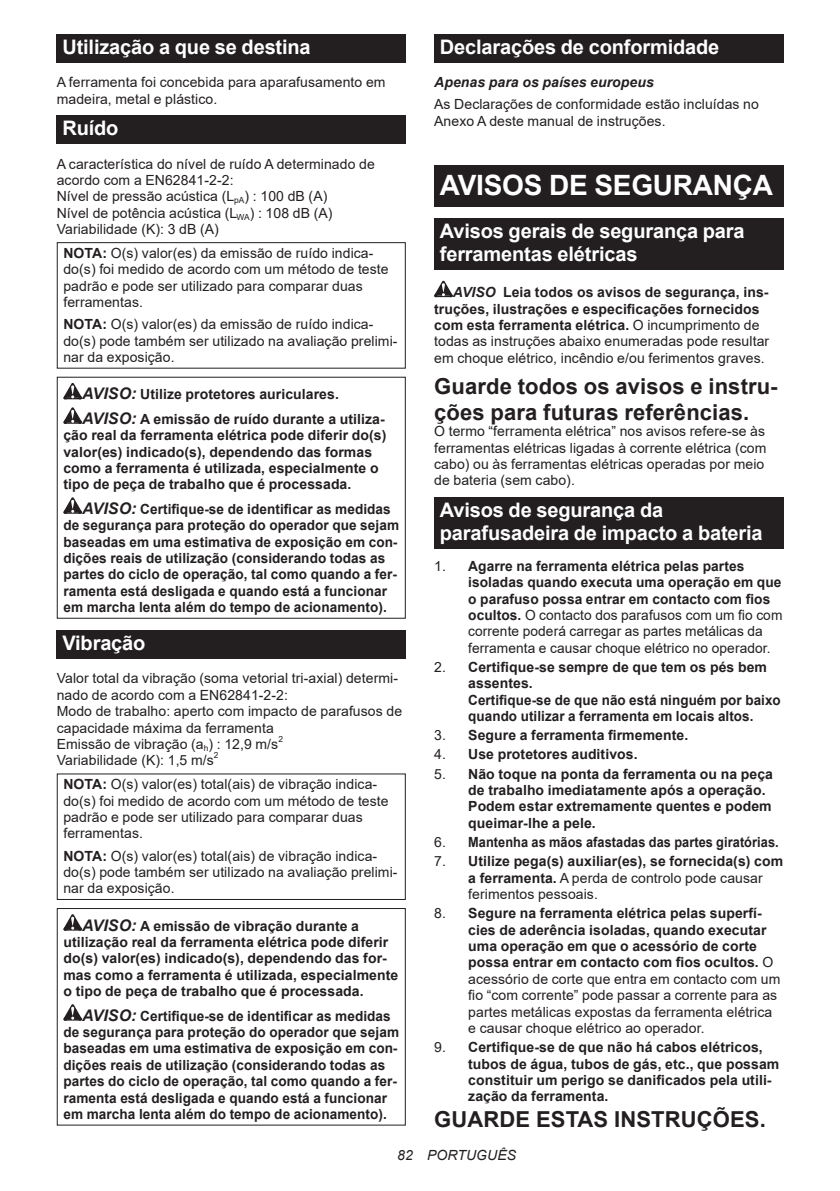
<style>
.page{position:relative;width:840px;height:1191px;background:#fff}
.page>*{position:absolute;margin:0;border:0;box-sizing:border-box;transform-origin:0 0}
.t1{font:700 28px "Arial";letter-spacing:-.01em;color:#fff}
.t2{font:700 22px/25.8px "Arial";letter-spacing:.005em;color:#231f20}
.t3{font:700 20px/23.4px "Arial";letter-spacing:-.01em;color:#fff}
.t4{font:700 14px/16.4px "Arial";letter-spacing:.005em;color:#231f20}
.t5{font:14px/16.4px "Arial";letter-spacing:.005em;color:#231f20}
.t6{font:700 14px "Arial";letter-spacing:.005em;color:#231f20;scale:.91 1}
.t7{font:italic 700 14px "Arial";letter-spacing:.005em;color:#231f20}
.t8{font:italic 14px "Arial";letter-spacing:.005em;color:#231f20}
.t9{font:8.4px "Arial";color:#231f20}
.s1{font-weight:700}
.s2{font-style:italic;font-size:16px}
.s3{font-weight:700;font-style:italic}
.s4{font-weight:400}
</style>
<div class="page">
<div style="left:57px;top:34px;width:348px;height:29px;background:#231f20"></div>
<div style="left:57px;top:115px;width:348px;height:29px;background:#231f20"></div>
<div style="left:57px;top:242px;width:348px;height:127px;border:1px solid #231f20"></div>
<svg style="left:63px;top:383px;width:19px;height:16px"></svg>
<svg style="left:63px;top:407px;width:19px;height:17px"></svg>
<svg style="left:63px;top:497px;width:19px;height:17px"></svg>
<div style="left:57px;top:377px;width:348px;height:242px;border:1px solid #231f20"></div>
<div style="left:57px;top:630px;width:348px;height:28px;background:#231f20"></div>
<div style="left:57px;top:773px;width:348px;height:127px;border:1px solid #231f20"></div>
<svg style="left:63px;top:914px;width:19px;height:16px"></svg>
<svg style="left:63px;top:1004px;width:19px;height:16px"></svg>
<div style="left:57px;top:908px;width:348px;height:217px;border:1px solid #231f20"></div>
<div style="left:434px;top:34px;width:348px;height:29px;background:#231f20"></div>
<div style="left:434px;top:166px;width:348px;height:41px;background:#231f20"></div>
<div style="left:434px;top:218px;width:348px;height:52px;background:#231f20"></div>
<svg style="left:434px;top:281px;width:18px;height:16px"></svg>
<div style="left:434px;top:497px;width:348px;height:51px;background:#231f20"></div>
<h3 class="t3" style="left:62px;top:36px;width:250px">Utilização a que se destina</h3>
<p class="t5" style="left:57px;top:74px;width:330px">A ferramenta foi concebida para aparafusamento em madeira, metal e plástico.</p>
<h3 class="t3" style="left:62px;top:117px;width:57px">Ruído</h3>
<p class="t5" style="left:57px;top:155px;width:319px">A característica do nível de ruído A determinado de acordo com a EN62841-2-2:<br>Nível de pressão acústica (L<sub>pA</sub>) : 100 dB (A)<br>Nível de potência acústica (L<sub>WA</sub>) : 108 dB (A)<br>Variabilidade (K): 3 dB (A)</p>
<p class="t5" style="left:63px;top:245px;width:326px"><span class="s1">NOTA:</span> O(s) valor(es) da emissão de ruído indica&shy;do(s) foi medido de acordo com um método de teste padrão e pode ser utilizado para comparar duas ferramentas.</p>
<p class="t5" style="left:63px;top:316px;width:335px"><span class="s1">NOTA:</span> O(s) valor(es) da emissão de ruído indica&shy;do(s) pode também ser utilizado na avaliação prelimi&shy;nar da exposição.</p>
<p class="t4" style="left:82px;top:382px;width:304px;line-height:24.4px"><span class="s2">AVISO:</span> Utilize protetores auriculares.<br><span class="s2">AVISO:</span> A emissão de ruído durante a utiliza-</p>
<p class="t4" style="left:63px;top:427px;width:324px">ção real da ferramenta elétrica pode diferir do(s) valor(es) indicado(s), dependendo das formas como a ferramenta é utilizada, especialmente o tipo de peça de trabalho que é processada.</p>
<p class="t4" style="left:63px;top:501px;width:337px;text-indent:19px"><span class="s2">AVISO:</span> Certifique-se de identificar as medidas de segurança para proteção do operador que sejam baseadas em uma estimativa de exposição em con&shy;dições reais de utilização (considerando todas as partes do ciclo de operação, tal como quando a fer&shy;ramenta está desligada e quando está a funcionar em marcha lenta além do tempo de acionamento).</p>
<h3 class="t3" style="left:62px;top:631px;width:84px">Vibração</h3>
<p class="t5" style="left:57px;top:670px;width:347px">Valor total da vibração (soma vetorial tri-axial) determi&shy;nado de acordo com a EN62841-2-2:<br>Modo de trabalho: aperto com impacto de parafusos de capacidade máxima da ferramenta<br>Emissão de vibração (a<sub>h</sub>) : 12,9 m/s</p>
<p class="t9" style="left:278px;top:733px;width:6px">2</p>
<p class="t5" style="left:57px;top:752px;width:158px">Variabilidade (K): 1,5 m/s</p>
<p class="t9" style="left:214px;top:749px;width:6px">2</p>
<p class="t5" style="left:63px;top:776px;width:326px"><span class="s1">NOTA:</span> O(s) valor(es) total(ais) de vibração indica&shy;do(s) foi medido de acordo com um método de teste padrão e pode ser utilizado para comparar duas ferramentas.</p>
<p class="t5" style="left:63px;top:847px;width:335px"><span class="s1">NOTA:</span> O(s) valor(es) total(ais) de vibração indica&shy;do(s) pode também ser utilizado na avaliação prelimi&shy;nar da exposição.</p>
<p class="t4" style="left:63px;top:917px;width:336px;text-indent:19px"><span class="s2">AVISO:</span> A emissão de vibração durante a utilização real da ferramenta elétrica pode diferir do(s) valor(es) indicado(s), dependendo das for&shy;mas como a ferramenta é utilizada, especialmente o tipo de peça de trabalho que é processada.</p>
<p class="t4" style="left:63px;top:1007px;width:337px;text-indent:19px"><span class="s2">AVISO:</span> Certifique-se de identificar as medidas de segurança para proteção do operador que sejam baseadas em uma estimativa de exposição em con&shy;dições reais de utilização (considerando todas as partes do ciclo de operação, tal como quando a fer&shy;ramenta está desligada e quando está a funcionar em marcha lenta além do tempo de acionamento).</p>
<h3 class="t3" style="left:439px;top:36px;width:281px">Declarações de conformidade</h3>
<p class="t7" style="left:434px;top:73px;width:221px">Apenas para os países europeus</p>
<p class="t5" style="left:434px;top:96px;width:326px">As Declarações de conformidade estão incluídas no<br>Anexo A deste manual de instruções.</p>
<h1 class="t1" style="left:439px;top:166px;width:334px">AVISOS DE SEGURANÇA</h1>
<h3 class="t3" style="left:439px;top:219px;width:306px">Avisos gerais de segurança para ferramentas elétricas</h3>
<p class="t5" style="left:434px;top:284px;width:336px;text-indent:19px"><span class="s3">AVISO</span> <span class="s1">Leia todos os avisos de segurança, ins&shy;truções, ilustrações e especificações fornecidos com esta ferramenta elétrica.</span> O incumprimento de todas as instruções abaixo enumeradas pode resultar em choque elétrico, incêndio e/ou ferimentos graves.</p>
<h2 class="t2" style="left:434px;top:374px;width:345px">Guarde todos os avisos e instru&shy;ções para futuras referências.</h2>
<p class="t5" style="left:434px;top:423px;width:333px">O termo “ferramenta elétrica” nos avisos refere-se às ferramentas elétricas ligadas à corrente elétrica (com cabo) ou às ferramentas elétricas operadas por meio de bateria (sem cabo).</p>
<h3 class="t3" style="left:439px;top:498px;width:324px">Avisos de segurança da parafusadeira de impacto a bateria</h3>
<p class="t4" style="left:468px;top:558px;width:315px;text-indent:-34px"><span class="s4">1.</span> Agarre na ferramenta elétrica pelas partes isoladas quando executa uma operação em que o parafuso possa entrar em contacto com fios ocultos. <span class="s4">O contacto dos parafusos com um fio com corrente poderá carregar as partes metálicas da ferramenta e causar choque elétrico no operador.</span></p>
<p class="t4" style="left:468px;top:659px;width:314px;text-indent:-34px"><span class="s4">2.</span> Certifique-se sempre de que tem os pés bem assentes.<br>Certifique-se de que não está ninguém por baixo quando utilizar a ferramenta em locais altos.</p>
<p class="t4" style="left:434px;top:727px;width:255px"><span class="s4">3.</span> Segure a ferramenta firmemente.</p>
<p class="t4" style="left:434px;top:746px;width:205px"><span class="s4">4.</span> Use protetores auditivos.</p>
<p class="t4" style="left:468px;top:765px;width:306px;text-indent:-34px"><span class="s4">5.</span> Não toque na ponta da ferramenta ou na peça de trabalho imediatamente após a operação.<br>Podem estar extremamente quentes e podem queimar-lhe a pele.</p>
<p class="t6" style="left:434px;top:832px;width:380px"><span class="s4">6.</span> Mantenha as mãos afastadas das partes giratórias.</p>
<p class="t4" style="left:468px;top:853px;width:316px;text-indent:-34px"><span class="s4">7.</span> Utilize pega(s) auxiliar(es), se fornecida(s) com a ferramenta. <span class="s4">A perda de controlo pode causar ferimentos pessoais.</span></p>
<p class="t5" style="left:468px;top:905px;width:313px;text-indent:-34px">8. <span class="s1">Segure na ferramenta elétrica pelas superfí&shy;cies de aderência isoladas, quando executar uma operação em que o acessório de corte possa entrar em contacto com fios ocultos.</span> O acessório de corte que entra em contacto com um fio “com corrente” pode passar a corrente para as partes metálicas expostas da ferramenta elétrica e causar choque elétrico ao operador.</p>
<p class="t4" style="left:468px;top:1039px;width:312px;text-indent:-34px"><span class="s4">9.</span> Certifique-se de que não há cabos elétricos, tubos de água, tubos de gás, etc., que possam constituir um perigo se danificados pela utili&shy;zação da ferramenta.</p>
<h2 class="t2" style="left:434px;top:1106px;width:333px">GUARDE ESTAS INSTRUÇÕES.</h2>
<p class="t8" style="left:397px;top:1146px;width:120px">82 PORTUGUÊS</p>
</div>
